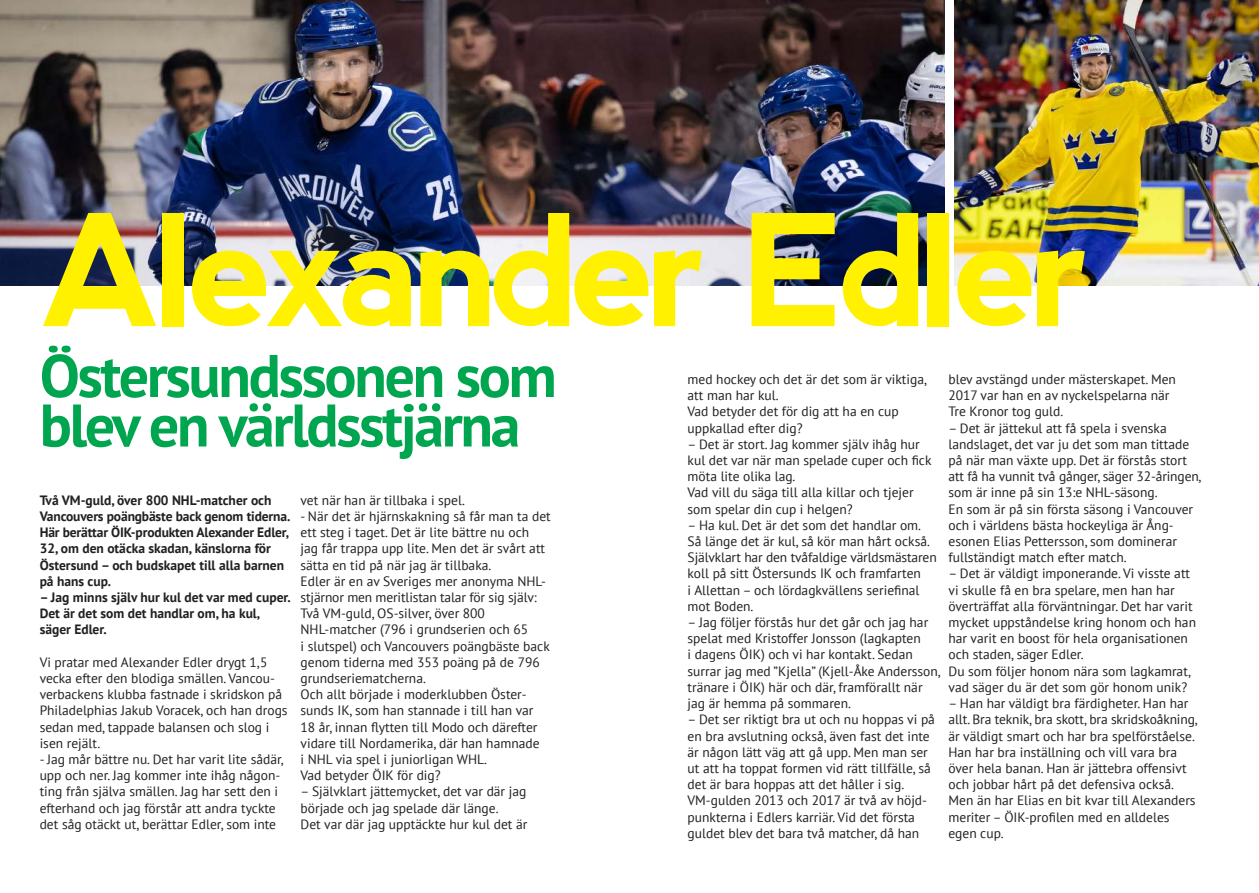
<style>
.page{position:relative;width:1259px;height:893px;background:#fff}
.page>*{position:absolute;margin:0;border:0;box-sizing:border-box;transform-origin:0 0}
.t1{font:700 154.5px "nevis";letter-spacing:-.06em;color:#fff100}
.t2{font:700 60px/49.5px "PT Sans";letter-spacing:-.04em;color:#00a550}
.t3{font:13.5px/16.2px "PT Sans";color:#221f1f}
.t4{font:700 13.5px/16.2px "PT Sans";color:#221f1f}
</style>
<div class="page">
<img style="left:0;top:0;width:944px;height:285px">
<img style="left:954px;top:0;width:305px;height:285px">
<h1 class="t1" style="left:40px;top:212px;width:1053px">Alexander Edler</h1>
<h2 class="t2" style="left:40px;top:353px;width:518px">Östersundssonen som blev en världsstjärna</h2>
<p class="t3" style="left:687px;top:372px;width:241px">med hockey och det är det som är viktiga, att man har kul.<br>Vad betyder det för dig att ha en cup uppkallad efter dig?</p>
<p class="t3" style="left:687px;top:436px;width:245px">– Det är stort. Jag kommer själv ihåg hur kul det var när man spelade cuper och fick möta lite olika lag.<br>Vad vill du säga till alla killar och tjejer som spelar din cup i helgen?</p>
<p class="t3" style="left:687px;top:517px;width:251px">– Ha kul. Det är det som det handlar om.<br>Så länge det är kul, så kör man hårt också.<br>Självklart har den tvåfaldige världsmästaren koll på sitt Östersunds IK och framfarten<br>i Allettan – och lördagkvällens seriefinal mot Boden.</p>
<p class="t3" style="left:687px;top:615px;width:255px">– Jag följer förstås hur det går och jag har spelat med Kristoffer Jonsson (lagkapten<br>i dagens ÖIK) och vi har kontakt. Sedan surrar jag med ”Kjella” (Kjell-Åke Andersson, tränare i ÖIK) här och där, framförallt när jag är hemma på sommaren.</p>
<p class="t3" style="left:687px;top:712px;width:249px">– Det ser riktigt bra ut och nu hoppas vi på en bra avslutning också, även fast det inte är någon lätt väg att gå upp. Men man ser ut att ha toppat formen vid rätt tillfälle, så det är bara hoppas att det håller i sig.<br>VM-gulden 2013 och 2017 är två av höjd&shy;punkterna i Edlers karriär. Vid det första guldet blev det bara två matcher, då han</p>
<p class="t3" style="left:948px;top:372px;width:229px">blev avstängd under mästerskapet. Men<br>2017 var han en av nyckelspelarna när<br>Tre Kronor tog guld.</p>
<p class="t3" style="left:948px;top:420px;width:255px">– Det är jättekul att få spela i svenska landslaget, det var ju det som man tittade på när man växte upp. Det är förstås stort att få ha vunnit två gånger, säger 32-åringen, som är inne på sin 13:e NHL-säsong.<br>En som är på sin första säsong i Vancouver och i världens bästa hockeyliga är Ång&shy;esonen Elias Pettersson, som dominerar fullständigt match efter match.</p>
<p class="t3" style="left:948px;top:566px;width:249px">– Det är väldigt imponerande. Vi visste att vi skulle få en bra spelare, men han har överträffat alla förväntningar. Det har varit mycket uppståndelse kring honom och han har varit en boost för hela organisationen och staden, säger Edler.<br>Du som följer honom nära som lagkamrat, vad säger du är det som gör honom unik?</p>
<p class="t3" style="left:948px;top:696px;width:251px">– Han har väldigt bra färdigheter. Han har allt. Bra teknik, bra skott, bra skridskoåkning, är väldigt smart och har bra spelförståelse.<br>Han har bra inställning och vill vara bra över hela banan. Han är jättebra offensivt och jobbar hårt på det defensiva också.<br>Men än har Elias en bit kvar till Alexanders meriter – ÖIK-profilen med en alldeles egen cup.</p>
<p class="t4" style="left:40px;top:492px;width:252px">Två VM-guld, över 800 NHL-matcher och Vancouvers poängbäste back genom tiderna.<br>Här berättar ÖIK-produkten Alexander Edler, 32, om den otäcka skadan, känslorna för Östersund – och budskapet till alla barnen på hans cup.</p>
<p class="t4" style="left:40px;top:589px;width:253px">– Jag minns själv hur kul det var med cuper.<br>Det är det som det handlar om, ha kul, säger Edler.</p>
<p class="t3" style="left:40px;top:654px;width:249px">Vi pratar med Alexander Edler drygt 1,5 vecka efter den blodiga smällen. Vancou&shy;verbackens klubba fastnade i skridskon på Philadelphias Jakub Voracek, och han drogs sedan med, tappade balansen och slog i isen rejält.</p>
<p class="t3" style="left:40px;top:752px;width:246px">- Jag mår bättre nu. Det har varit lite sådär, upp och ner. Jag kommer inte ihåg någon&shy;ting från själva smällen. Jag har sett den i efterhand och jag förstår att andra tyckte det såg otäckt ut, berättar Edler, som inte</p>
<p class="t3" style="left:300px;top:492px;width:166px">vet när han är tillbaka i spel.</p>
<p class="t3" style="left:300px;top:509px;width:252px">- När det är hjärnskakning så får man ta det ett steg i taget. Det är lite bättre nu och<br>jag får trappa upp lite. Men det är svårt att sätta en tid på när jag är tillbaka.<br>Edler är en av Sveriges mer anonyma NHL&shy;stjärnor men meritlistan talar för sig själv:<br>Två VM-guld, OS-silver, över 800<br>NHL-matcher (796 i grundserien och 65<br>i slutspel) och Vancouvers poängbäste back genom tiderna med 353 poäng på de 796 grundseriematcherna.<br>Och allt började i moderklubben Öster&shy;sunds IK, som han stannade i till han var 18 år, innan flytten till Modo och därefter vidare till Nordamerika, där han hamnade<br>i NHL via spel i juniorligan WHL.<br>Vad betyder ÖIK för dig?</p>
<p class="t3" style="left:300px;top:784px;width:228px">– Självklart jättemycket, det var där jag började och jag spelade där länge.<br>Det var där jag upptäckte hur kul det är</p>
</div>
